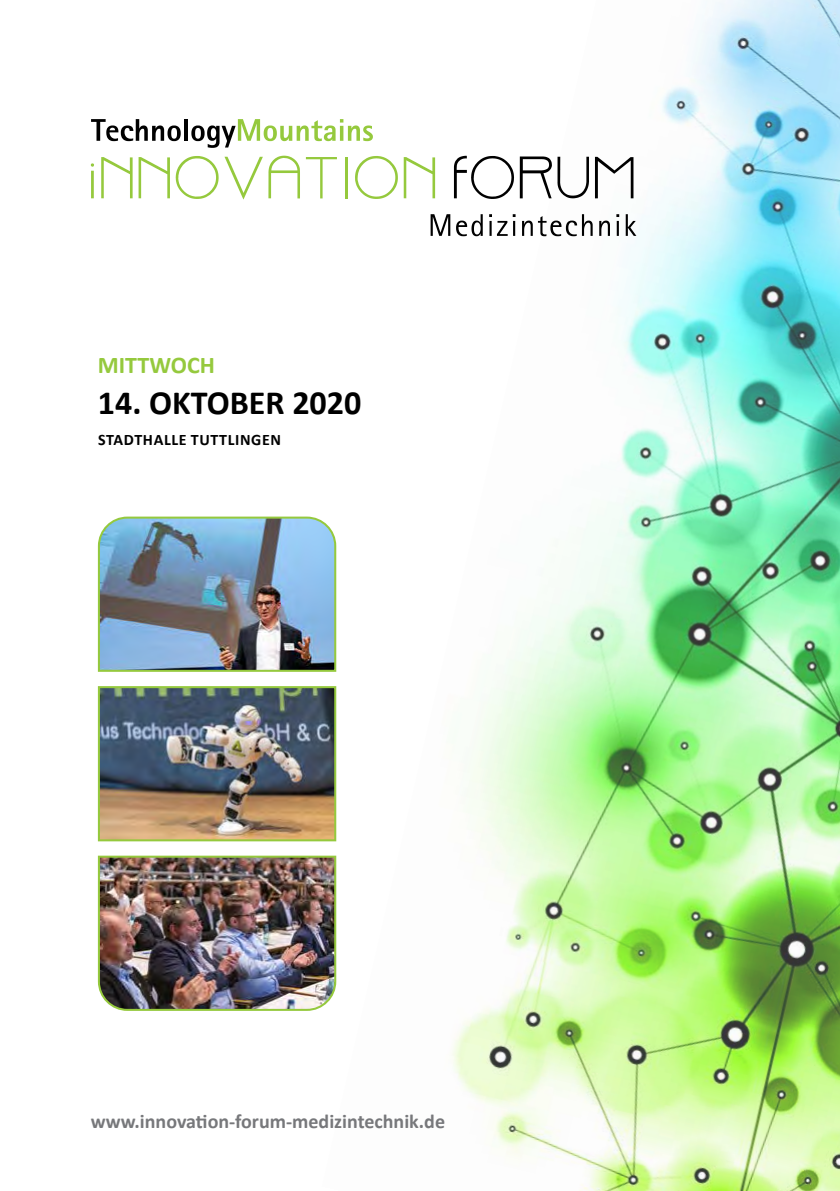
<style>
.page{position:relative;width:840px;height:1191px;background:#fff}
.page>*{position:absolute;margin:0;border:0;box-sizing:border-box;transform-origin:0 0}
.titel{font:700 34px "Calibri";color:#000}
.titel-2{font:700 24px "Calibri";color:#95c93d}
.titel-3{font:700 20px "Calibri";color:#77787b}
.titel-4{font:700 16px "Calibri";letter-spacing:.04em;color:#000}
</style>
<div class="page">
<img style="left:321px;top:0;width:518px;height:1191px">
<svg style="left:430px;top:214px;width:20px;height:22px"></svg>
<svg style="left:456px;top:214px;width:26px;height:22px"></svg>
<svg style="left:489px;top:214px;width:26px;height:22px"></svg>
<hr style="left:512px;top:221px;width:3px;height:15px;background:#000">
<svg style="left:521px;top:214px;width:71px;height:22px"></svg>
<svg style="left:599px;top:221px;width:10px;height:15px"></svg>
<svg style="left:616px;top:214px;width:3px;height:22px"></svg>
<svg style="left:625px;top:214px;width:11px;height:22px"></svg>
<svg style="left:91px;top:119px;width:90px;height:22px"></svg>
<hr style="left:184px;top:119px;width:4px;height:22px;background:#000">
<svg style="left:191px;top:119px;width:181px;height:29px"></svg>
<svg style="left:557px;top:157px;width:31px;height:41px"></svg>
<svg style="left:594px;top:157px;width:39px;height:41px"></svg>
<hr style="left:345px;top:157px;width:2px;height:41px;background:#95c93d">
<svg style="left:306px;top:157px;width:31px;height:41px"></svg>
<svg style="left:101px;top:157px;width:31px;height:41px"></svg>
<svg style="left:403px;top:157px;width:32px;height:41px"></svg>
<svg style="left:224px;top:156px;width:76px;height:44px"></svg>
<svg style="left:138px;top:156px;width:80px;height:43px"></svg>
<svg style="left:355px;top:156px;width:42px;height:43px"></svg>
<svg style="left:453px;top:156px;width:60px;height:43px"></svg>
<svg style="left:519px;top:156px;width:32px;height:42px"></svg>
<svg style="left:90px;top:163px;width:4px;height:35px"></svg>
<img style="left:97px;top:515px;width:240px;height:158px">
<img style="left:97px;top:854px;width:240px;height:158px">
<img style="left:97px;top:685px;width:240px;height:157px">
<p class="titel-2" style="left:98px;top:348px;width:118px">MITTWOCH</p>
<p class="titel" style="left:98px;top:379px;width:265px">14. OKTOBER 2020</p>
<p class="titel-4" style="left:98px;top:428px;width:184px">STADTHALLE TUTTLINGEN</p>
<p class="titel-3" style="left:91px;top:1107px;width:355px">www.innovation-forum-medizintechnik.de</p>
</div>
